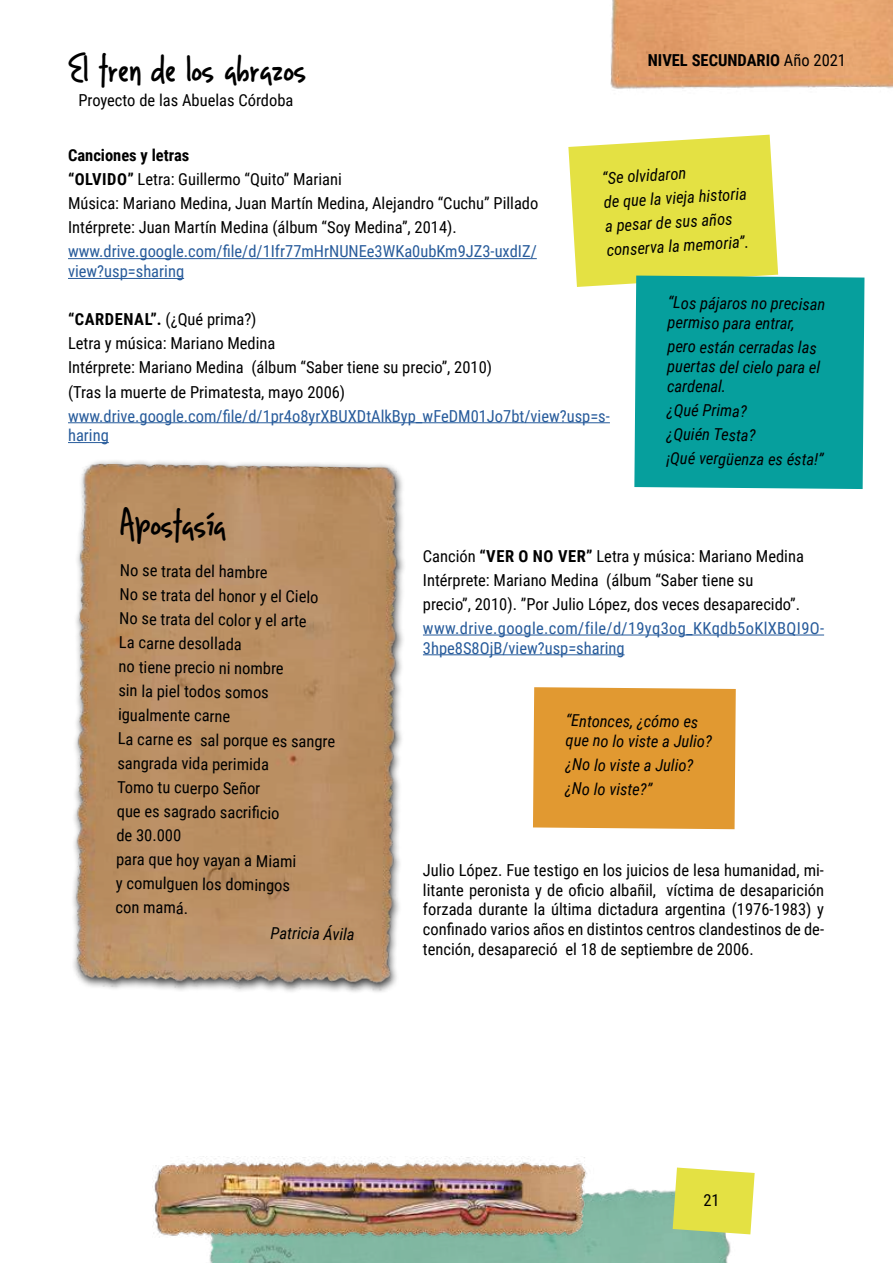
<style>
.page{position:relative;width:893px;height:1263px;background:#fff}
.page>*{position:absolute;margin:0;border:0;box-sizing:border-box;transform-origin:0 0}
.t1{font:36px "Lightupthe World";color:#000}
.t2{font:16.5px/24px "Roboto Condensed";color:#000}
.t3{font:italic 16.5px/24px "Roboto Condensed";color:#000}
.t4{font:16.5px/19.8px "Roboto Condensed";color:#275b9b}
.t5{font:16.5px/19.8px "Roboto Condensed";letter-spacing:.02em;color:#275b9b}
.t6{font:700 16.5px "Roboto Condensed";color:#000}
.s1{font-weight:400}
.s2{font-weight:700}
</style>
<div class="page">
<img style="left:209px;top:1189px;width:522px;height:74px">
<svg style="left:673px;top:1167px;width:82px;height:67px;background:#e2e257"></svg>
<img style="left:610px;top:0;width:283px;height:89px">
<img style="left:153px;top:1157px;width:447px;height:83px">
<hr style="left:68px;top:258px;width:469px;height:1px;background:#275b9b">
<hr style="left:68px;top:278px;width:116px;height:1px;background:#275b9b">
<hr style="left:68px;top:422px;width:542px;height:1px;background:#275b9b">
<hr style="left:68px;top:442px;width:41px;height:1px;background:#275b9b">
<hr style="left:423px;top:635px;width:401px;height:1px;background:#275b9b">
<hr style="left:423px;top:654px;width:202px;height:1px;background:#275b9b">
<img style="left:73px;top:463px;width:329px;height:528px">
<svg style="left:568px;top:135px;width:210px;height:152px;background:#e6e353"></svg>
<div style="left:634px;top:276px;width:230px;height:213px;background:#069f9d"></div>
<div style="left:533px;top:687px;width:203px;height:142px;background:#e19931"></div>
<h1 class="t1" style="left:68px;top:42px;width:240px">El tren de los abrazos</h1>
<p class="t2" style="left:78px;top:88px;width:217px">Proyecto de las Abuelas Córdoba</p>
<p class="t6" style="left:648px;top:49px;width:200px">NIVEL SECUNDARIO <span class="s1">Año 2021</span></p>
<p class="t2" style="left:68px;top:143px;width:472px"><span class="s2">Canciones y letras<br>“OLVIDO”</span> Letra: Guillermo “Quito” Mariani<br>Música: Mariano Medina, Juan Martín Medina, Alejandro “Cuchu” Pillado Intérprete: Juan Martín Medina (álbum “Soy Medina”, 2014).</p>
<p class="t4" style="left:68px;top:241px;width:470px">www.drive.google.com/file/d/1Ifr77mHrNUNEe3WKa0ubKm9JZ3-uxdIZ/ view?usp=sharing</p>
<p class="t2" style="left:68px;top:307px;width:426px"><span class="s2">“CARDENAL”.</span> (¿Qué prima?)<br>Letra y música: Mariano Medina<br>Intérprete: Mariano Medina (álbum “Saber tiene su precio”, 2010) (Tras la muerte de Primatesta, mayo 2006)</p>
<p class="t4" style="left:68px;top:405px;width:543px">www.drive.google.com/file/d/1pr4o8yrXBUXDtAlkByp_wFeDM01Jo7bt/view?usp=s&shy;haring</p>
<p class="t3" style="left:602px;top:165px;width:145px;rotate:-3deg">“Se olvidaron<br>de que la vieja historia a pesar de sus años conserva la memoria”.</p>
<p class="t3" style="left:668px;top:291px;width:159px;line-height:19.8px;rotate:1deg">“Los pájaros no precisan permiso para entrar,</p>
<p class="t3" style="left:668px;top:335px;width:155px;line-height:20px;rotate:1deg">pero están cerradas las puertas del cielo para el cardenal.</p>
<p class="t3" style="left:667px;top:397px;width:159px;rotate:1deg">¿Qué Prima?<br>¿Quién Testa?<br>¡Qué vergüenza es ésta!”</p>
<h1 class="t1" style="left:121px;top:496px;width:107px;rotate:1deg">Apostasía</h1>
<p class="t2" style="left:120px;top:557px;width:220px;rotate:1deg">No se trata del hambre<br>No se trata del honor y el Cielo<br>No se trata del color y el arte<br>La carne desollada<br>no tiene precio ni nombre<br>sin la piel todos somos igualmente carne<br>La carne es sal porque es sangre sangrada vida perimida<br>Tomo tu cuerpo Señor<br>que es sagrado sacrifi cio<br>de 30.000<br>para que hoy vayan a Miami<br>y comulguen los domingos<br>con mamá.</p>
<p class="t3" style="left:271px;top:920px;width:85px;rotate:1deg">Patricia Ávila</p>
<p class="t2" style="left:423px;top:543px;width:382px">Canción <span class="s2">“VER O NO VER”</span> Letra y música: Mariano Medina<br>Intérprete: Mariano Medina (álbum “Saber tiene su precio”, 2010). ”Por Julio López, dos veces desaparecido”.</p>
<p class="t5" style="left:423px;top:617px;width:403px">www.drive.google.com/file/d/19yq3og_KKqdb5oKlXBQI9O-<br>3hpe8S8OjB/view?usp=sharing</p>
<p class="t3" style="left:566px;top:710px;width:148px;line-height:19.6px;rotate:1deg">“Entonces, ¿cómo es que no lo viste a Julio?</p>
<p class="t3" style="left:566px;top:751px;width:130px;rotate:1deg">¿No lo viste a Julio? ¿No lo viste?”</p>
<p class="t2" style="left:423px;top:859px;width:403px;line-height:19.8px;text-align:justify">Julio López. Fue testigo en los juicios de lesa humanidad, mi&shy;litante peronista y de oficio albañil, víctima de desaparición forzada durante la última dictadura argentina (1976-1983) y confinado varios años en distintos centros clandestinos de de&shy;tención, desapareció el 18 de septiembre de 2006.</p>
<p class="t2" style="left:703px;top:1187px;width:18px">21</p>
</div>
